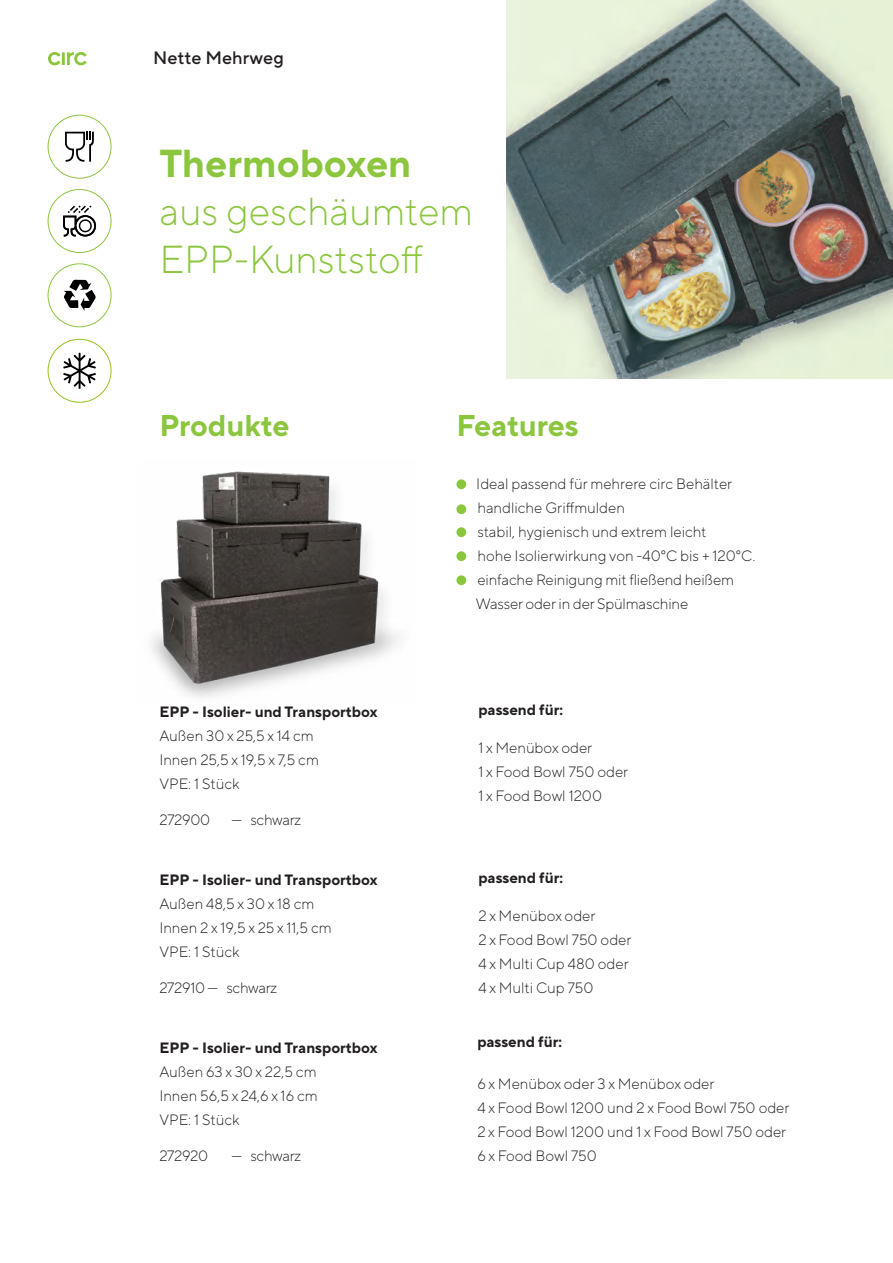
<style>
.page{position:relative;width:893px;height:1263px;background:#fff}
.page>*{position:absolute;margin:0;border:0;box-sizing:border-box;transform-origin:0 0}
.t1{font:300 39px/48px "TT Norms Pro";color:#8bc63e}
.t2{font:700 39px "TT Norms Pro";color:#8bc63e}
.t3{font:700 30px "TT Norms Pro";letter-spacing:-.005em;color:#8bc63e}
.t4{font:500 18px "TT Norms Pro";color:#231f20}
.t5{font:300 15px/24px "TT Norms Pro";color:#231f20}
.t6{font:700 15px "TT Norms Pro";color:#231f20}
.t7{font:300 15px "TT Norms Pro";letter-spacing:-.02em;color:#231f20}
</style>
<div class="page">
<img style="left:507px;top:0;width:386px;height:378px">
<div style="left:456px;top:479px;width:10px;height:10px;background:#8bc63e;border-radius:50%"></div>
<svg style="left:65px;top:132px;width:29px;height:30px"></svg>
<div style="left:48px;top:115px;width:63px;height:64px;border:1px solid #8bc63e;border-radius:50%"></div>
<svg style="left:63px;top:205px;width:34px;height:32px"></svg>
<div style="left:48px;top:189px;width:63px;height:64px;border:1px solid #8bc63e;border-radius:50%"></div>
<svg style="left:64px;top:280px;width:32px;height:31px"></svg>
<div style="left:48px;top:263px;width:63px;height:64px;border:1px solid #8bc63e;border-radius:50%"></div>
<div style="left:48px;top:339px;width:63px;height:64px;border:1px solid #94c21f;border-radius:50%"></div>
<svg style="left:63px;top:353px;width:33px;height:36px"></svg>
<svg style="left:48px;top:52px;width:39px;height:13px"></svg>
<div style="left:456px;top:504px;width:10px;height:10px;background:#8bc63e;border-radius:50%"></div>
<div style="left:456px;top:527px;width:10px;height:10px;background:#8bc63e;border-radius:50%"></div>
<div style="left:456px;top:551px;width:10px;height:10px;background:#8bc63e;border-radius:50%"></div>
<div style="left:456px;top:575px;width:10px;height:10px;background:#8bc63e;border-radius:50%"></div>
<img style="left:151px;top:471px;width:249px;height:227px">
<p class="t4" style="left:153px;top:45px;width:132px">Nette Mehrweg</p>
<h1 class="t2" style="left:160px;top:134px;width:253px">Thermoboxen</h1>
<h1 class="t1" style="left:160px;top:184px;width:315px">aus geschäumtem<br>EPP-Kunststoff</h1>
<h2 class="t3" style="left:159px;top:403px;width:132px">Produkte</h2>
<p class="t6" style="left:159px;top:700px;width:220px">EPP - Isolier- und Transportbox</p>
<p class="t5" style="left:159px;top:722px;width:161px">Außen 30 x 25,5 x 14 cm<br>Innen 25,5 x 19,5 x 7,5 cm<br>VPE: 1 Stück</p>
<p class="t5" style="left:159px;top:806px;width:52px">272900</p>
<p class="t7" style="left:231px;top:809px;width:71px">— schwarz</p>
<p class="t6" style="left:159px;top:868px;width:220px">EPP - Isolier- und Transportbox</p>
<p class="t5" style="left:159px;top:890px;width:174px">Außen 48,5 x 30 x 18 cm<br>Innen 2 x 19,5 x 25 x 11,5 cm<br>VPE: 1 Stück</p>
<p class="t7" style="left:159px;top:977px;width:119px">272910 — schwarz</p>
<p class="t6" style="left:159px;top:1036px;width:220px">EPP - Isolier- und Transportbox</p>
<p class="t5" style="left:159px;top:1058px;width:160px;text-align:justify">Außen 63 x 30 x 22,5 cm Innen 56,5 x 24,6 x 16 cm VPE: 1 Stück</p>
<p class="t5" style="left:159px;top:1142px;width:50px">272920</p>
<p class="t7" style="left:231px;top:1145px;width:71px">— schwarz</p>
<h2 class="t3" style="left:456px;top:403px;width:124px">Features</h2>
<p class="t5" style="left:476px;top:470px;width:281px">Ideal passend für mehrere circ Behälter handliche Griffmulden<br>stabil, hygienisch und extrem leicht<br>hohe Isolierwirkung von -40°C bis + 120°C. einfache Reinigung mit fließend heißem Wasser oder in der Spülmaschine</p>
<p class="t6" style="left:478px;top:698px;width:86px">passend für:</p>
<p class="t5" style="left:478px;top:734px;width:151px">1 x Menübox oder<br>1 x Food Bowl 750 oder<br>1 x Food Bowl 1200</p>
<p class="t6" style="left:478px;top:866px;width:86px">passend für:</p>
<p class="t5" style="left:478px;top:902px;width:155px">2 x Menübox oder<br>2 x Food Bowl 750 oder<br>4 x Multi Cup 480 oder<br>4 x Multi Cup 750</p>
<p class="t6" style="left:477px;top:1031px;width:86px">passend für:</p>
<p class="t5" style="left:477px;top:1070px;width:314px">6 x Menübox oder 3 x Menübox oder<br>4 x Food Bowl 1200 und 2 x Food Bowl 750 oder<br>2 x Food Bowl 1200 und 1 x Food Bowl 750 oder<br>6 x Food Bowl 750</p>
</div>
